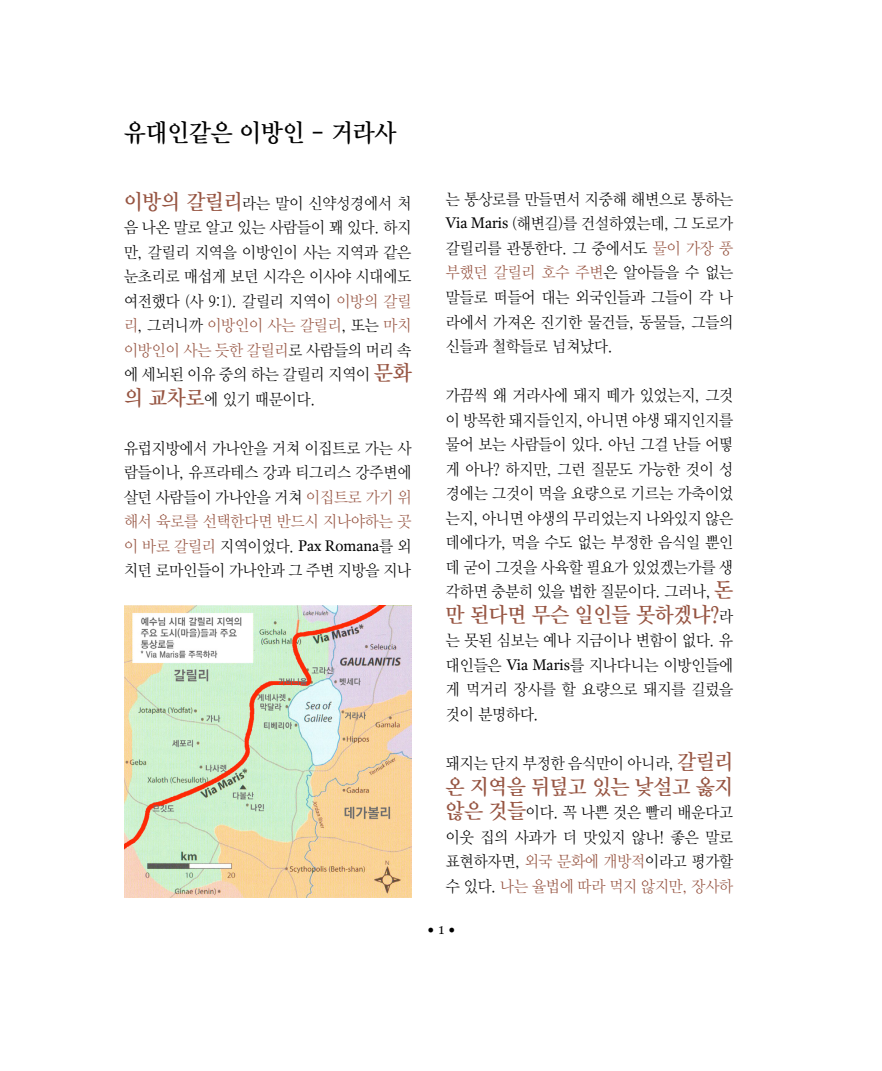
<style>
.page{position:relative;width:882px;height:1071px;background:#fff}
.page>*{position:absolute;margin:0;border:0;box-sizing:border-box;transform-origin:0 0}
.t1{font:24.5px "Y Mj O540";color:#000}
.t2{font:21px "Y Mj O540";color:#965441}
.t3{font:15.75px/24.5px "Y Mj O520";color:#000;text-align:justify}
.t4{font:15.75px "SBL Greek";color:#000}
.t5{font:14px "SBL Hebrew";color:#000}
.s1{font-family:"Y Mj O540";font-size:21px;color:#965441}
.s2{color:#965441}
.s3{font-family:"Y Mj O520";color:#965441}
.s4{font-family:"Y Mj O520"}
.s5{font-family:"SBL Greek"}
.s6{font-family:"Y Mj O520";font-size:15.75px;color:#000}
</style>
<div class="page">
<img style="left:124px;top:606px;width:287px;height:292px">
<h1 class="t1" style="left:124px;top:120px;width:273px">유대인같은 이방인 - 거라사</h1>
<p class="t3" style="left:124px;top:191px;width:289px"><span class="s1">이방의 갈릴리</span>라는 말이 신약성경에서 처 음 나온 말로 알고 있는 사람들이 꽤 있다. 하지 만, 갈릴리 지역을 이방인이 사는 지역과 같은 눈초리로 매섭게 보던 시각은 이사야 시대에도 여전했다 (사 9:1). 갈릴리 지역이 <span class="s2">이방의 갈릴 리</span>, 그러니까 <span class="s2">이방인이 사는 갈릴리</span>, 또는 <span class="s2">마치 이방인이 사는 듯한 갈릴리</span>로 사람들의 머리 속 에 세뇌된 이유 중의 하는 갈릴리 지역이 <span class="s1">문화 의 교차로</span>에 있기 때문이다.</p>
<p class="t3" style="left:124px;top:436px;width:289px">유럽지방에서 가나안을 거쳐 이집트로 가는 사 람들이나, 유프라테스 강과 티그리스 강주변에 살던 사람들이 가나안을 거쳐 <span class="s2">이집트로 가기 위 해서 육로를 선택한다면 반드시 지나야하는 곳</span></p>
<p class="t4" style="left:124px;top:535px;width:289px"><span class="s3">이 바로 갈릴리</span> <span class="s4">지역이었다.</span> Pax Romana<span class="s4">를 외</span></p>
<p class="t3" style="left:124px;top:559px;width:289px">치던 로마인들이 가나안과 그 주변 지방을 지나</p>
<p class="t3" style="left:446px;top:187px;width:289px">는 통상로를 만들면서 지중해 해변으로 통하는 <span class="s5">Via Maris</span> (해변길)를 건설하였는데, 그 도로가 갈릴리를 관통한다. 그 중에서도 <span class="s2">물이 가장 풍 부했던 갈릴리 호수 주변</span>은 알아들을 수 없는 말들로 떠들어 대는 외국인들과 그들이 각 나 라에서 가져온 진기한 물건들, 동물들, 그들의 신들과 철학들로 넘쳐났다.</p>
<p class="t3" style="left:446px;top:384px;width:289px">가끔씩 왜 거라사에 돼지 떼가 있었는지, 그것 이 방목한 돼지들인지, 아니면 야생 돼지인지를 물어 보는 사람들이 있다. 아닌 그걸 난들 어떻 게 아나? 하지만, 그런 질문도 가능한 것이 성 경에는 그것이 먹을 요량으로 기르는 가축이었 는지, 아니면 야생의 무리었는지 나와있지 않은 데에다가, 먹을 수도 없는 부정한 음식일 뿐인 데 굳이 그것을 사육할 필요가 있었겠는가를 생 각하면 충분히 있을 법한 질문이다. 그러나, <span class="s1">돈</span></p>
<h2 class="t2" style="left:446px;top:604px;width:289px">만 된다면 무슨 일인들 못하겠냐?<span class="s6">라</span></h2>
<p class="t3" style="left:446px;top:629px;width:289px">는 못된 심보는 예나 지금이나 변함이 없다. 유 대인들은 <span class="s5">Via Maris</span>를 지나다니는 이방인들에 게 먹거리 장사를 할 요량으로 돼지를 길렀을 것이 분명하다.</p>
<p class="t3" style="left:446px;top:751px;width:289px">돼지는 단지 부정한 음식만이 아니라, <span class="s1">갈릴리</span></p>
<h2 class="t2" style="left:446px;top:776px;width:289px">온 지역을 뒤덮고 있는 낯설고 옳지</h2>
<p class="t3" style="left:446px;top:800px;width:289px"><span class="s1">않은 것들</span>이다. 꼭 나쁜 것은 빨리 배운다고 이웃 집의 사과가 더 맛있지 않나! 좋은 말로 표현하자면, <span class="s2">외국 문화에 개방적</span>이라고 평가할 수 있다. <span class="s2">나는 율법에 따라 먹지 않지만, 장사하</span></p>
<p class="t5" style="left:428px;top:920px;width:29px">• 1 •</p>
</div>
